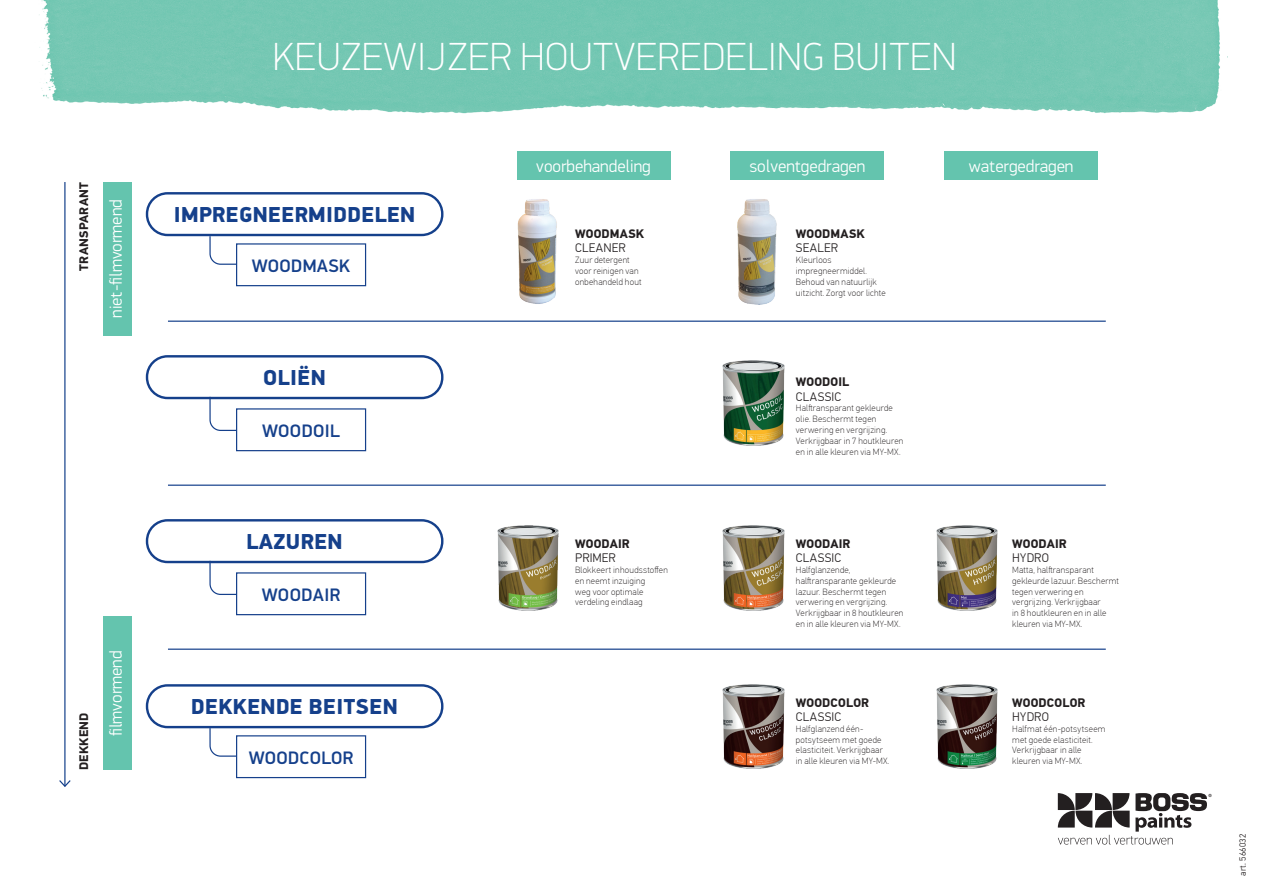
<style>
.page{position:relative;width:1263px;height:893px;background:#fff}
.page>*{position:absolute;margin:0;border:0;box-sizing:border-box;transform-origin:0 0}
.t1{font:100 39.3px "PFDIN Display Pro";letter-spacing:.02em;color:#fff}
.t2{font:900 21.75px "PFDIN Display Pro";letter-spacing:.02em;color:#15408b}
.t3{font:500 18.15px "PFDIN Display Pro";letter-spacing:.02em;color:#15408b}
.t4{font:300 17.4px "PFDIN Display Pro";color:#fff}
.t5{font:700 12.3px "PF Din Text Pro";letter-spacing:.01em;color:#231f20}
.t6{font:300 12.3px "PF Din Text Pro";letter-spacing:.02em;color:#231f20}
.t7{font:100 9px/10.8px "PF Din Text Pro";letter-spacing:.025em;color:#231f20}
.t8{font:300 9px "PF Din Text Pro";letter-spacing:.025em;color:#231f20}
</style>
<div class="page">
<img style="left:39px;top:0;width:1189px;height:114px">
<svg style="left:1058px;top:793px;width:153px;height:51px"></svg>
<img style="left:517px;top:199px;width:40px;height:105px">
<img style="left:723px;top:361px;width:61px;height:84px">
<img style="left:737px;top:199px;width:40px;height:106px">
<hr style="left:168px;top:321px;width:938px;height:1px;background:#15408b">
<hr style="left:168px;top:649px;width:938px;height:1px;background:#15408b">
<div style="left:236px;top:243px;width:130px;height:43px;border:1px solid #15408b"></div>
<div style="left:146px;top:192px;width:297px;height:44px;border:2px solid #15408b;border-radius:21px"></div>
<svg style="left:209px;top:235px;width:28px;height:30px"></svg>
<div style="left:236px;top:408px;width:130px;height:43px;border:1px solid #15408b"></div>
<div style="left:146px;top:355px;width:297px;height:44px;border:2px solid #15408b;border-radius:21px"></div>
<svg style="left:209px;top:396px;width:28px;height:36px"></svg>
<div style="left:236px;top:735px;width:130px;height:43px;border:1px solid #15408b"></div>
<div style="left:146px;top:684px;width:297px;height:44px;border:2px solid #15408b;border-radius:21px"></div>
<svg style="left:209px;top:727px;width:28px;height:30px"></svg>
<div style="left:731px;top:151px;width:153px;height:29px;background:#64c4ae"></div>
<div style="left:945px;top:151px;width:153px;height:28px;background:#64c4ae"></div>
<div style="left:517px;top:151px;width:153px;height:29px;background:#64c4ae"></div>
<div style="left:236px;top:572px;width:130px;height:43px;border:1px solid #15408b"></div>
<div style="left:146px;top:519px;width:297px;height:44px;border:2px solid #15408b;border-radius:21px"></div>
<svg style="left:209px;top:560px;width:28px;height:36px"></svg>
<hr style="left:168px;top:485px;width:938px;height:1px;background:#15408b">
<img style="left:498px;top:526px;width:61px;height:84px">
<img style="left:723px;top:526px;width:61px;height:84px">
<img style="left:936px;top:526px;width:62px;height:84px">
<img style="left:723px;top:684px;width:61px;height:85px">
<img style="left:936px;top:684px;width:62px;height:85px">
<hr style="left:64px;top:182px;width:2px;height:604px;background:#15408b">
<svg style="left:59px;top:779px;width:12px;height:8px"></svg>
<div style="left:103px;top:182px;width:29px;height:153px;background:#64c4ae"></div>
<div style="left:103px;top:617px;width:29px;height:153px;background:#64c4ae"></div>
<h3 class="t5" style="left:76px;top:271px;width:90px;rotate:-90deg">TRANSPARANT</h3>
<h3 class="t4" style="left:106px;top:318px;width:120px;rotate:-90deg">niet-filmvormend</h3>
<h3 class="t5" style="left:76px;top:770px;width:58px;rotate:-90deg">DEKKEND</h3>
<h3 class="t4" style="left:106px;top:736px;width:87px;rotate:-90deg">filmvormend</h3>
<h1 class="t1" style="left:273px;top:34px;width:684px">KEUZEWIJZER HOUTVEREDELING BUITEN</h1>
<h2 class="t2" style="left:174px;top:202px;width:243px">IMPREGNEERMIDDELEN</h2>
<h3 class="t3" style="left:252px;top:255px;width:100px">WOODMASK</h3>
<h2 class="t2" style="left:263px;top:365px;width:64px">OLIËN</h2>
<h3 class="t3" style="left:262px;top:419px;width:79px">WOODOIL</h3>
<h3 class="t4" style="left:536px;top:156px;width:116px">voorbehandeling</h3>
<h3 class="t4" style="left:749px;top:156px;width:117px">solventgedragen</h3>
<h3 class="t4" style="left:969px;top:156px;width:106px">watergedragen</h3>
<h3 class="t5" style="left:575px;top:226px;width:70px">WOODMASK</h3>
<h3 class="t6" style="left:575px;top:241px;width:52px">CLEANER</h3>
<p class="t7" style="left:575px;top:255px;width:68px">Zuur detergent voor reinigen van onbehandeld hout</p>
<h3 class="t5" style="left:796px;top:226px;width:70px">WOODMASK</h3>
<h3 class="t6" style="left:796px;top:241px;width:44px">SEALER</h3>
<p class="t7" style="left:796px;top:255px;width:91px">Kleurloos impregneermiddel.<br>Behoud van natuurlijk uitzicht. Zorgt voor lichte</p>
<h3 class="t5" style="left:796px;top:374px;width:55px">WOODOIL</h3>
<h3 class="t6" style="left:796px;top:389px;width:47px">CLASSIC</h3>
<p class="t7" style="left:796px;top:403px;width:109px">Halftransparant gekleurde olie. Beschermt tegen verwering en vergrijzing.<br>Verkrijgbaar in 7 houtkleuren en in alle kleuren via MY-MX.</p>
<h2 class="t2" style="left:246px;top:529px;width:98px">LAZUREN</h2>
<h3 class="t5" style="left:575px;top:536px;width:56px">WOODAIR</h3>
<h3 class="t6" style="left:575px;top:551px;width:42px">PRIMER</h3>
<p class="t7" style="left:575px;top:565px;width:94px">Blokkeert inhoudsstoffen en neemt inzuiging<br>weg voor optimale verdeling eindlaag</p>
<h3 class="t3" style="left:262px;top:583px;width:80px">WOODAIR</h3>
<h2 class="t2" style="left:191px;top:694px;width:208px">DEKKENDE BEITSEN</h2>
<h3 class="t3" style="left:249px;top:746px;width:106px">WOODCOLOR</h3>
<h3 class="t5" style="left:796px;top:536px;width:56px">WOODAIR</h3>
<h3 class="t6" style="left:796px;top:551px;width:47px">CLASSIC</h3>
<p class="t7" style="left:796px;top:565px;width:109px">Halfglanzende, halftransparante gekleurde lazuur. Beschermt tegen verwering en vergrijzing.<br>Verkrijgbaar in 8 houtkleuren en in alle kleuren via MY-MX.</p>
<h3 class="t5" style="left:796px;top:695px;width:75px">WOODCOLOR</h3>
<h3 class="t6" style="left:796px;top:710px;width:47px">CLASSIC</h3>
<p class="t7" style="left:796px;top:723px;width:95px">Halfglanzend één&shy;potsytseem met goede elasticiteit. Verkrijgbaar in alle kleuren via MY-MX.</p>
<h3 class="t5" style="left:1012px;top:536px;width:56px">WOODAIR</h3>
<h3 class="t6" style="left:1012px;top:551px;width:38px">HYDRO</h3>
<p class="t7" style="left:1012px;top:565px;width:108px">Matta, halftransparant gekleurde lazuur. Beschermt tegen verwering en vergrijzing. Verkrijgbaar<br>in 8 houtkleuren en in alle kleuren via MY-MX.</p>
<h3 class="t5" style="left:1012px;top:695px;width:75px">WOODCOLOR</h3>
<h3 class="t6" style="left:1012px;top:710px;width:38px">HYDRO</h3>
<p class="t7" style="left:1012px;top:723px;width:95px">Halfmat één-potsytseem met goede elasticiteit.<br>Verkrijgbaar in alle kleuren via MY-MX.</p>
<p class="t8" style="left:1238px;top:876px;width:44px;rotate:-90deg">art. 566032</p>
</div>
